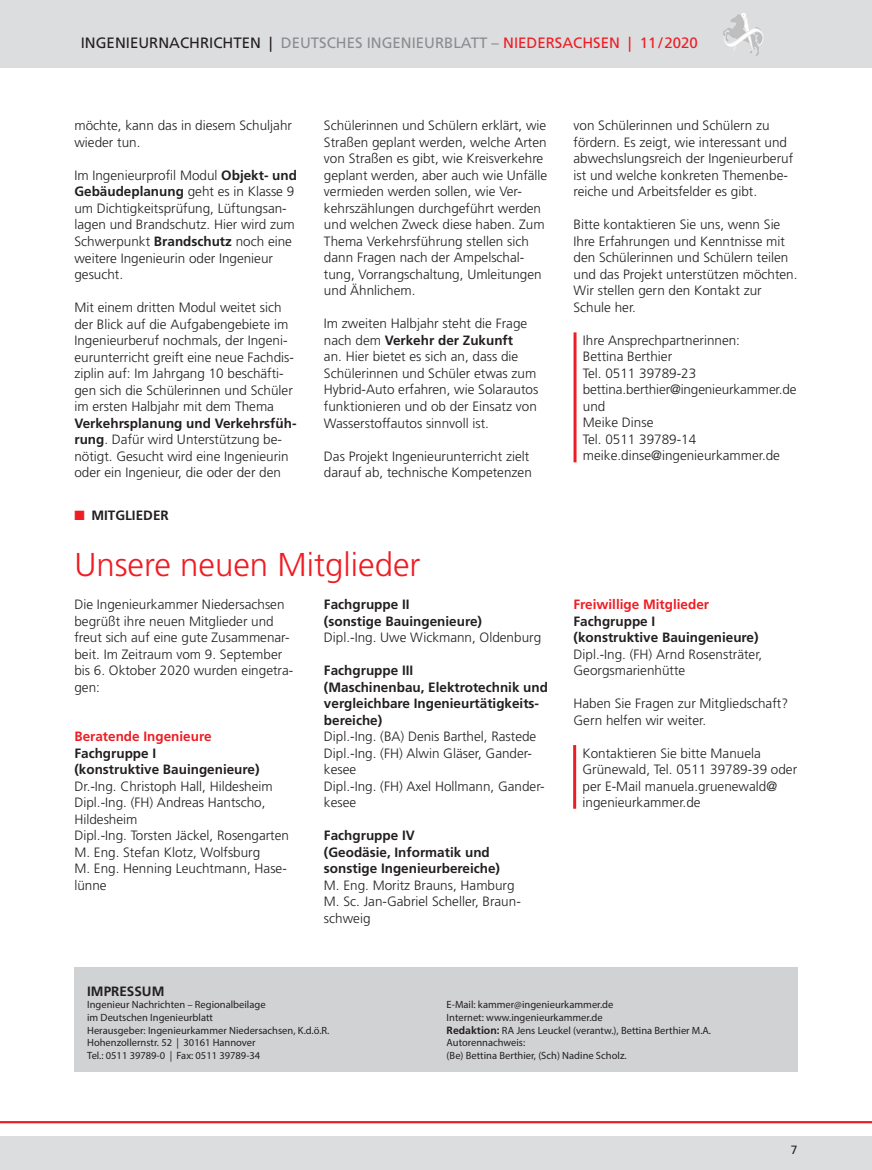
<style>
.page{position:relative;width:872px;height:1170px;background:#fff}
.page>*{position:absolute;margin:0;border:0;box-sizing:border-box;transform-origin:0 0}
.t1{font:300 33px "Frutiger LT Std";color:#ee1d23}
.t2{font:15px "Frutiger LT Std";color:#8a8c8f}
.t3{font:300 13.5px/16.5px "Frutiger LT Std";color:#231f20}
.t4{font:700 13.5px/16.5px "Frutiger LT Std";color:#231f20}
.t5{font:700 13.5px "Frutiger LT Std";color:#ee1d23}
.t6{font:12px "Frutiger LT Std";color:#231f20}
.t7{font:10.5px/12.6px "Myriad Pro";color:#231f20}
.s1{color:#231f20}
.s2{color:#ee1d23}
.s3{font-weight:700}
.s4{font-family:"Frutiger LT Std";font-weight:700}
</style>
<div class="page">
<div style="left:0;top:1135px;width:872px;height:34px;background:#dcdddf"></div>
<div style="left:0;top:0;width:872px;height:68px;background:#dcdddf"></div>
<hr style="left:0;top:1120px;width:872px;height:3px;background:#ee1d23">
<svg style="left:730px;top:13px;width:13px;height:9px"></svg>
<hr style="left:573px;top:332px;width:3px;height:130px;background:#ee1d23">
<hr style="left:573px;top:745px;width:3px;height:63px;background:#ee1d23">
<div style="left:74px;top:967px;width:723px;height:104px;background:#d1d2d4"></div>
<p class="t2" style="left:81px;top:34px;width:618px"><span class="s1">INGENIEURNACHRICHTEN |</span> DEUTSCHES INGENIEURBLATT – <span class="s2">NIEDERSACHSEN | 11/2020</span></p>
<p class="t3" style="left:74px;top:118px;width:219px">möchte, kann das in diesem Schuljahr wieder tun.</p>
<p class="t3" style="left:74px;top:167px;width:224px">Im Ingenieurprofil Modul <span class="s3">Objekt- und<br>Gebäudeplanung</span> geht es in Klasse 9 um Dichtigkeitsprüfung, Lüftungsan&shy;lagen und Brandschutz. Hier wird zum<br>Schwerpunkt <span class="s3">Brandschutz</span> noch eine weitere Ingenieurin oder Ingenieur gesucht.</p>
<p class="t3" style="left:74px;top:299px;width:221px">Mit einem dritten Modul weitet sich der Blick auf die Aufgabengebiete im Ingenieurberuf nochmals, der Ingeni&shy;eurunterricht greift eine neue Fachdis&shy;ziplin auf: Im Jahrgang 10 beschäfti&shy;gen sich die Schülerinnen und Schüler im ersten Halbjahr mit dem Thema</p>
<p class="t3" style="left:74px;top:415px;width:224px"><span class="s3">Verkehrsplanung und Verkehrsfüh&shy;rung</span>. Dafür wird Unterstützung be&shy;nötigt. Gesucht wird eine Ingenieurin oder ein Ingenieur, die oder der den</p>
<p class="t3" style="left:324px;top:118px;width:225px">Schülerinnen und Schülern erklärt, wie Straßen geplant werden, welche Arten von Straßen es gibt, wie Kreisverkehre geplant werden, aber auch wie Unfälle vermieden werden sollen, wie Ver&shy;kehrszählungen durchgeführt werden und welchen Zweck diese haben. Zum Thema Verkehrsführung stellen sich dann Fragen nach der Ampelschal&shy;tung, Vorrangschaltung, Umleitungen und Ähnlichem.</p>
<p class="t3" style="left:324px;top:316px;width:216px">Im zweiten Halbjahr steht die Frage nach dem <span class="s3">Verkehr der Zukunft<br></span>an. Hier bietet es sich an, dass die Schülerinnen und Schüler etwas zum Hybrid-Auto erfahren, wie Solarautos funktionieren und ob der Einsatz von Wasserstoffautos sinnvoll ist.</p>
<p class="t3" style="left:324px;top:448px;width:209px">Das Projekt Ingenieurunterricht zielt darauf ab, technische Kompetenzen</p>
<p class="t4" style="left:74px;top:507px;width:96px"><span class="s2">■</span> MITGLIEDER</p>
<h1 class="t1" style="left:74px;top:546px;width:347px">Unsere neuen Mitglieder</h1>
<p class="t3" style="left:74px;top:596px;width:220px">Die Ingenieurkammer Niedersachsen begrüßt ihre neuen Mitglieder und freut sich auf eine gute Zusammenar&shy;beit. Im Zeitraum vom 9. September bis 6. Oktober 2020 wurden eingetra&shy;gen:</p>
<p class="t5" style="left:74px;top:728px;width:139px">Beratende Ingenieure</p>
<p class="t4" style="left:74px;top:745px;width:187px">Fachgruppe I<br>(konstruktive Bauingenieure)</p>
<p class="t3" style="left:74px;top:778px;width:216px">Dr.-Ing. Christoph Hall, Hildesheim<br>Dipl.-Ing. (FH) Andreas Hantscho,<br>Hildesheim<br>Dipl.-Ing. Torsten Jäckel, Rosengarten<br>M. Eng. Stefan Klotz, Wolfsburg<br>M. Eng. Henning Leuchtmann, Hase&shy;lünne</p>
<p class="t4" style="left:324px;top:596px;width:160px">Fachgruppe II<br>(sonstige Bauingenieure)</p>
<p class="t3" style="left:324px;top:629px;width:219px">Dipl.-Ing. Uwe Wickmann, Oldenburg</p>
<p class="t4" style="left:324px;top:662px;width:225px">Fachgruppe III<br>(Maschinenbau, Elektrotechnik und vergleichbare Ingenieurtätigkeits&shy;bereiche)</p>
<p class="t3" style="left:324px;top:728px;width:222px">Dipl.-Ing. (BA) Denis Barthel, Rastede<br>Dipl.-Ing. (FH) Alwin Gläser, Gander&shy;kesee<br>Dipl.-Ing. (FH) Axel Hollmann, Gander&shy;kesee</p>
<p class="t4" style="left:324px;top:827px;width:178px">Fachgruppe IV<br>(Geodäsie, Informatik und sonstige Ingenieurbereiche)</p>
<p class="t3" style="left:324px;top:877px;width:198px">M. Eng. Moritz Brauns, Hamburg<br>M. Sc. Jan-Gabriel Scheller, Braun&shy;schweig</p>
<p class="t3" style="left:573px;top:118px;width:221px">von Schülerinnen und Schülern zu fördern. Es zeigt, wie interessant und abwechslungsreich der Ingenieurberuf ist und welche konkreten Themenbe&shy;reiche und Arbeitsfelder es gibt.</p>
<p class="t3" style="left:573px;top:217px;width:225px">Bitte kontaktieren Sie uns, wenn Sie<br>Ihre Erfahrungen und Kenntnisse mit den Schülerinnen und Schülern teilen und das Projekt unterstützen möchten.<br>Wir stellen gern den Kontakt zur<br>Schule her.</p>
<p class="t3" style="left:583px;top:332px;width:215px">Ihre Ansprechpartnerinnen:<br>Bettina Berthier<br>Tel. 0511 39789-23 bettina.berthier@ingenieurkammer.de und<br>Meike Dinse<br>Tel. 0511 39789-14 meike.dinse@ingenieurkammer.de</p>
<p class="t5" style="left:573px;top:596px;width:137px">Freiwillige Mitglieder</p>
<p class="t4" style="left:573px;top:613px;width:187px">Fachgruppe I<br>(konstruktive Bauingenieure)</p>
<p class="t3" style="left:573px;top:646px;width:190px">Dipl.-Ing. (FH) Arnd Rosensträter,<br>Georgsmarienhütte</p>
<p class="t3" style="left:573px;top:695px;width:216px">Haben Sie Fragen zur Mitgliedschaft?<br>Gern helfen wir weiter.</p>
<p class="t3" style="left:582px;top:745px;width:216px">Kontaktieren Sie bitte Manuela<br>Grünewald, Tel. 0511 39789-39 oder per E-Mail manuela.gruenewald@ ingenieurkammer.de</p>
<p class="t4" style="left:87px;top:982px;width:79px">IMPRESSUM</p>
<p class="t7" style="left:87px;top:998px;width:244px">Ingenieur Nachrichten – Regionalbeilage<br>im Deutschen Ingenieurblatt<br>Herausgeber: Ingenieurkammer Niedersachsen, K.d.ö.R.<br>Hohenzollernstr. 52 | 30161 Hannover<br>Tel.: 0511 39789-0 | Fax: 0511 39789-34</p>
<p class="t7" style="left:446px;top:998px;width:266px">E-Mail: kammer@ingenieurkammer.de<br>Internet: www.ingenieurkammer.de<br><span class="s4">Redaktion:</span> RA Jens Leuckel (verantw.), Bettina Berthier M.A.<br>Autorennachweis:<br>(Be) Bettina Berthier, (Sch) Nadine Scholz.</p>
<p class="t6" style="left:791px;top:1142px;width:8px">7</p>
</div>
